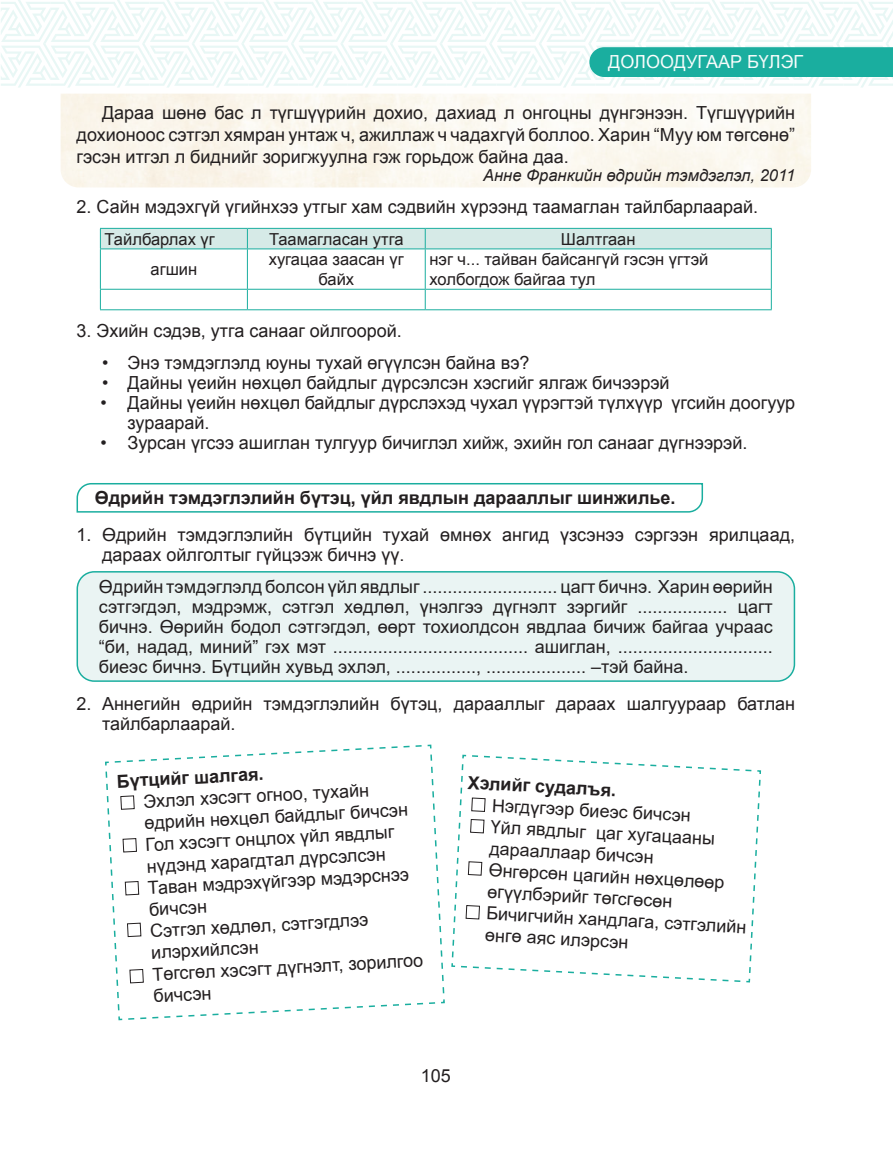
<style>
.page{position:relative;width:893px;height:1149px;background:#fff}
.page>*{position:absolute;margin:0;border:0;box-sizing:border-box;transform-origin:0 0}
.t1{font:18px/21.6px "MAK Arial";color:#231f20}
.t2{font:18px/21.6px "Arial";color:#231f20;text-align:justify}
.t3{font:700 18px "Arial";color:#231f20}
.t4{font:18px "MAK Arial";color:#fff}
.t5{font:16.5px/19.8px "MAK Arial";color:#231f20;text-align:center}
.t6{font:italic 16.5px "MAK Arial";color:#231f20}
</style>
<div class="page">
<svg style="left:1px;top:0;width:892px;height:87px"></svg>
<div style="left:100px;top:228px;width:672px;height:20px;background:#d6eae7"></div>
<hr style="left:100px;top:248px;width:147px;height:1px;background:#1aae9f">
<hr style="left:100px;top:249px;width:1px;height:40px;background:#1aae9f">
<hr style="left:247px;top:248px;width:178px;height:1px;background:#1aae9f">
<hr style="left:247px;top:249px;width:1px;height:40px;background:#1aae9f">
<hr style="left:425px;top:248px;width:347px;height:1px;background:#1aae9f">
<hr style="left:425px;top:249px;width:1px;height:40px;background:#1aae9f">
<hr style="left:771px;top:249px;width:1px;height:40px;background:#1aae9f">
<hr style="left:100px;top:289px;width:147px;height:1px;background:#1aae9f">
<svg style="left:100px;top:289px;width:1px;height:20px"></svg>
<hr style="left:247px;top:289px;width:178px;height:1px;background:#1aae9f">
<svg style="left:247px;top:289px;width:1px;height:20px"></svg>
<hr style="left:425px;top:289px;width:347px;height:1px;background:#1aae9f">
<svg style="left:425px;top:289px;width:1px;height:20px"></svg>
<svg style="left:771px;top:289px;width:1px;height:20px"></svg>
<hr style="left:100px;top:309px;width:147px;height:1px;background:#1aae9f">
<hr style="left:247px;top:309px;width:178px;height:1px;background:#1aae9f">
<hr style="left:425px;top:309px;width:347px;height:1px;background:#1aae9f">
<svg style="left:76px;top:483px;width:628px;height:30px"></svg>
<div style="left:77px;top:571px;width:717px;height:110px;background:#eaf4f3;border-radius:17px"></div>
<div style="left:77px;top:571px;width:718px;height:110px;border:2px solid #1aae9f;border-radius:17px"></div>
<svg style="left:105px;top:744px;width:340px;height:276px"></svg>
<svg style="left:451px;top:754px;width:311px;height:228px"></svg>
<p class="t4" style="left:608px;top:55px;width:197px">ДОЛООДУГААР БҮЛЭГ</p>
<p class="t1" style="left:77px;top:104px;width:720px;text-align:justify;text-indent:26px">Дараа шөнө бас л түгшүүрийн дохио, дахиад л онгоцны дүнгэнээн. Түгшүүрийн дохионоос сэтгэл хямран унтаж ч, ажиллаж ч чадахгүй боллоо. Харин “Муу юм төгсөнө” гэсэн итгэл л биднийг зоригжуулна гэж горьдож байна даа.</p>
<p class="t6" style="left:483px;top:169px;width:313px">Анне Франкийн өдрийн тэмдэглэл, 2011</p>
<p class="t1" style="left:77px;top:198px;width:683px">2. Сайн мэдэхгүй үгийнхээ утгыг хам сэдвийн хүрээнд таамаглан тайлбарлаарай.</p>
<p class="t5" style="left:105px;top:230px;width:112px">Тайлбарлах үг</p>
<p class="t5" style="left:269px;top:230px;width:136px">Таамагласан утга</p>
<p class="t5" style="left:561px;top:230px;width:76px">Шалтгаан</p>
<p class="t5" style="left:151px;top:261px;width:48px">агшин</p>
<p class="t5" style="left:269px;top:251px;width:137px">хугацаа заасан үг байх</p>
<p class="t5" style="left:429px;top:251px;width:280px;text-align:left">нэг ч... тайван байсангүй гэсэн үгтэй холбогдож байгаа тул</p>
<p class="t1" style="left:77px;top:321px;width:327px">3. Эхийн сэдэв, утга санааг ойлгоорой.</p>
<p class="t1" style="left:102px;top:354px;width:429px">• Энэ тэмдэглэлд юуны тухай өгүүлсэн байна вэ?</p>
<p class="t1" style="left:102px;top:373px;width:569px">• Дайны үеийн нөхцөл байдлыг дүрсэлсэн хэсгийг ялгаж бичээрэй</p>
<p class="t1" style="left:128px;top:394px;width:669px;line-height:19.8px;text-indent:-27px">• Дайны үеийн нөхцөл байдлыг дүрслэхэд чухал үүрэгтэй түлхүүр үгсийн доогуур зураарай.</p>
<p class="t1" style="left:101px;top:433px;width:648px">• Зурсан үгсээ ашиглан тулгуур бичиглэл хийж, эхийн гол санааг дүгнээрэй.</p>
<p class="t3" style="left:95px;top:485px;width:582px">Өдрийн тэмдэглэлийн бүтэц, үйл явдлын дарааллыг шинжилье.</p>
<p class="t1" style="left:102px;top:526px;width:695px;line-height:19.8px;text-indent:-26px">1. Өдрийн тэмдэглэлийн бүтцийн тухай өмнөх ангид үзсэнээ сэргээн ярилцаад, дараах ойлголтыг гүйцээж бичнэ үү.</p>
<p class="t2" style="left:99px;top:577px;width:675px;line-height:19.8px">Өдрийн тэмдэглэлд болсон үйл явдлыг ........................... цагт бичнэ. Харин өөрийн сэтгэгдэл, мэдрэмж, сэтгэл хөдлөл, үнэлгээ дүгнэлт зэргийг .................. цагт бичнэ. Өөрийн бодол сэтгэгдэл, өөрт тохиолдсон явдлаа бичиж байгаа учраас “би, надад, миний” гэх мэт ....................................... ашиглан, ............................... биеэс бичнэ. Бүтцийн хувьд эхлэл, ................, .................... –тэй байна.</p>
<p class="t1" style="left:102px;top:695px;width:695px;line-height:19.8px;text-indent:-26px">2. Аннегийн өдрийн тэмдэглэлийн бүтэц, дарааллыг дараах шалгуураар батлан тайлбарлаарай.</p>
<p class="t3" style="left:116px;top:768px;width:148px;rotate:-3deg">Бүтцийг шалгая.</p>
<p class="t1" style="left:143px;top:792px;width:273px;rotate:-3deg">Эхлэл хэсэгт огноо, тухайн өдрийн нөхцөл байдлыг бичсэн<br>Гол хэсэгт онцлох үйл явдлыг нүдэнд харагдтал дүрсэлсэн<br>Таван мэдрэхүйгээр мэдэрснээ бичсэн<br>Сэтгэл хөдлөл, сэтгэгдлээ илэрхийлсэн<br>Төгсгөл хэсэгт дүгнэлт, зорилгоо бичсэн</p>
<p class="t3" style="left:468px;top:769px;width:150px;rotate:3deg">Хэлийг судалъя.</p>
<p class="t2" style="left:492px;top:794px;width:262px;text-align:left;rotate:3deg">Нэгдүгээр биеэс бичсэн<br>Үйл явдлыг цаг хугацааны дарааллаар бичсэн<br>Өнгөрсөн цагийн нөхцөлөөр өгүүлбэрийг төгсгөсөн<br>Бичигчийн хандлага, сэтгэлийн өнгө аяс илэрсэн</p>
<p class="t1" style="left:421px;top:1066px;width:32px">105</p>
</div>
